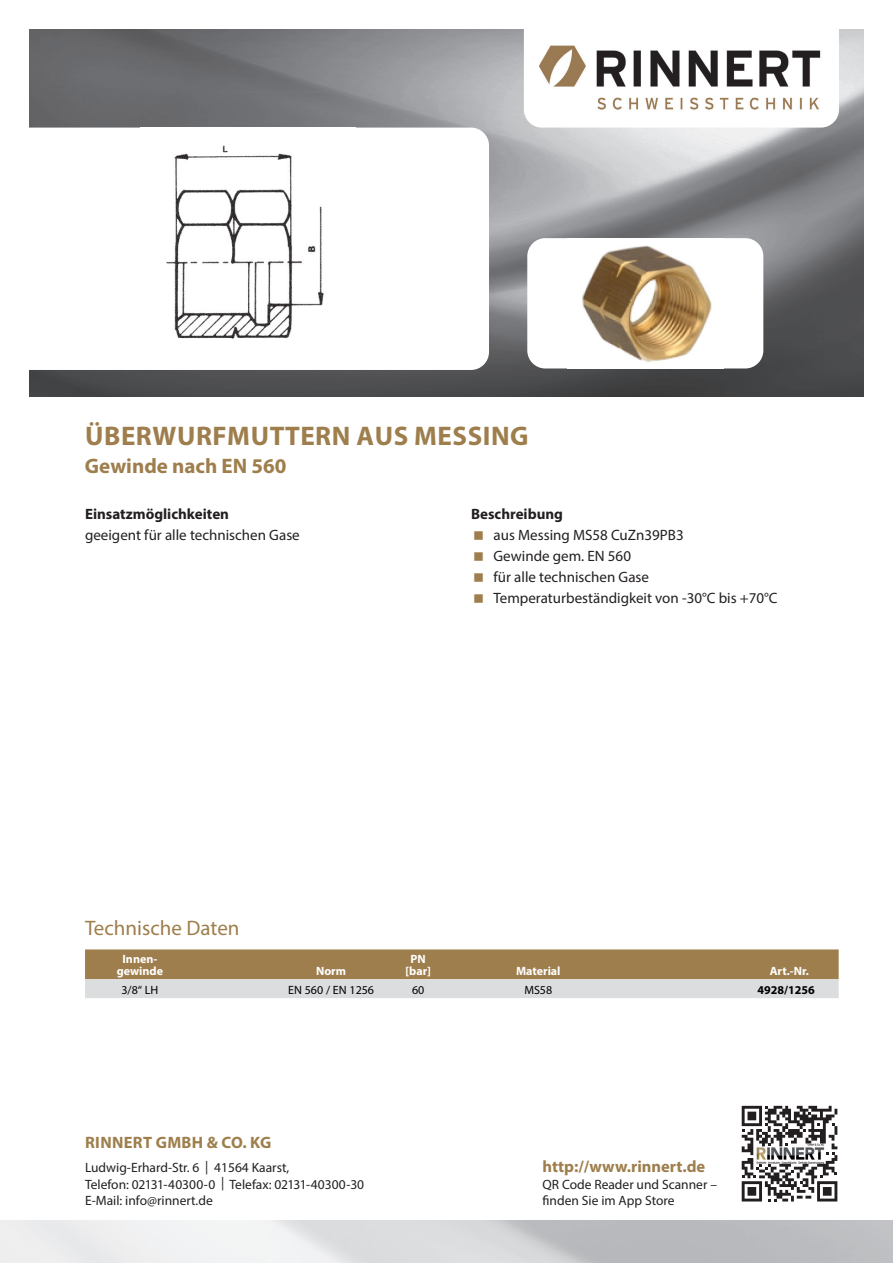
<style>
.page{position:relative;width:893px;height:1263px;background:#fff}
.page>*{position:absolute;margin:0;border:0;box-sizing:border-box;transform-origin:0 0}
.Subline{font:700 27px "Myriad Pro";letter-spacing:.02em;color:#9e7e4c}
.Subline-2{font:700 21px "Myriad Pro";color:#9e7e4c}
.Subline-3{font:21px "Myriad Pro";color:#9e7e4c}
.Fliess{font:700 16.5px "Myriad Pro";color:#9e7e4c}
.Fliess-2{font:700 16.5px "Myriad Pro";letter-spacing:.02em;color:#9e7e4c}
.Fliess-3{font:15px "Myriad Pro";color:#231f20}
.Fliess-4{font:700 15px "Myriad Pro";color:#231f20}
.Fliess-5{font:13.5px/16.2px "Myriad Pro";color:#231f20}
.t1{font:700 12px "Myriad Pro";color:#fff}
.t2{font:12px "Myriad Pro";color:#000}
.t3{font:700 12px "Myriad Pro";color:#000}
</style>
<div class="page">
<img style="left:30px;top:30px;width:833px;height:366px">
<div style="left:22px;top:1067px;width:395px;height:196px;background:#fff;opacity:.75"></div>
<svg style="left:741px;top:1105px;width:97px;height:97px"></svg>
<svg style="left:742px;top:1106px;width:95px;height:95px"></svg>
<div style="left:524px;top:0;width:315px;height:128px;background:#fff;border-radius:18px"></div>
<img style="left:539px;top:45px;width:282px;height:65px">
<div style="left:85px;top:949px;width:754px;height:119px;background:#fff"></div>
<svg style="left:85px;top:949px;width:754px;height:49px;background:#b7a486"></svg>
<div style="left:7px;top:128px;width:482px;height:242px;background:#fff;border-radius:18px"></div>
<img style="left:166px;top:145px;width:158px;height:194px">
<div style="left:527px;top:238px;width:236px;height:130px;background:#fff;border-radius:18px"></div>
<img style="left:582px;top:245px;width:130px;height:117px">
<p class="Subline" style="left:85px;top:418px;width:445px">ÜBERWURFMUTTERN AUS MESSING</p>
<p class="Subline-2" style="left:85px;top:452px;width:203px">Gewinde nach EN 560</p>
<p class="Fliess-4" style="left:85px;top:504px;width:146px">Einsatzmöglichkeiten</p>
<p class="Fliess-3" style="left:85px;top:526px;width:216px">geeigent für alle technischen Gase</p>
<p class="Fliess-4" style="left:471px;top:504px;width:94px">Beschreibung</p>
<p class="Fliess-3" style="left:493px;top:526px;width:192px">aus Messing MS58 CuZn39PB3</p>
<p class="Fliess-3" style="left:493px;top:547px;width:139px">Gewinde gem. EN 560</p>
<p class="Fliess-3" style="left:493px;top:568px;width:157px">für alle technischen Gase</p>
<p class="Fliess-3" style="left:493px;top:589px;width:286px">Temperaturbeständigkeit von -30°C bis +70°C</p>
<p class="Subline-3" style="left:85px;top:915px;width:156px">Technische Daten</p>
<p class="t1" style="left:123px;top:951px;width:36px">Innen-</p>
<p class="t1" style="left:117px;top:963px;width:48px">gewinde</p>
<p class="t1" style="left:316px;top:963px;width:32px">Norm</p>
<p class="t1" style="left:411px;top:951px;width:17px">PN</p>
<p class="t1" style="left:405px;top:963px;width:27px">[bar]</p>
<p class="t1" style="left:516px;top:963px;width:46px">Material</p>
<p class="t1" style="left:770px;top:963px;width:41px">Art.-Nr.</p>
<p class="t2" style="left:121px;top:983px;width:38px">3/8“ LH</p>
<p class="t2" style="left:288px;top:983px;width:87px">EN 560 / EN 1256</p>
<p class="t2" style="left:412px;top:983px;width:14px">60</p>
<p class="t2" style="left:524px;top:983px;width:29px">MS58</p>
<p class="t3" style="left:757px;top:982px;width:59px">4928/1256</p>
<p class="Fliess-2" style="left:85px;top:1131px;width:188px">RINNERT GMBH &amp; CO. KG</p>
<p class="Fliess-5" style="left:85px;top:1159px;width:206px">Ludwig-Erhard-Str. 6 | 41564 Kaarst,</p>
<p class="Fliess-5" style="left:85px;top:1176px;width:281px">Telefon: 02131-40300-0 | Telefax: 02131-40300-30</p>
<p class="Fliess-5" style="left:85px;top:1192px;width:129px">E-Mail: info@rinnert.de</p>
<p class="Fliess" style="left:543px;top:1156px;width:164px">http://www.rinnert.de</p>
<p class="Fliess-5" style="left:543px;top:1176px;width:176px">QR Code Reader und Scanner – finden Sie im App Store</p>
</div>
